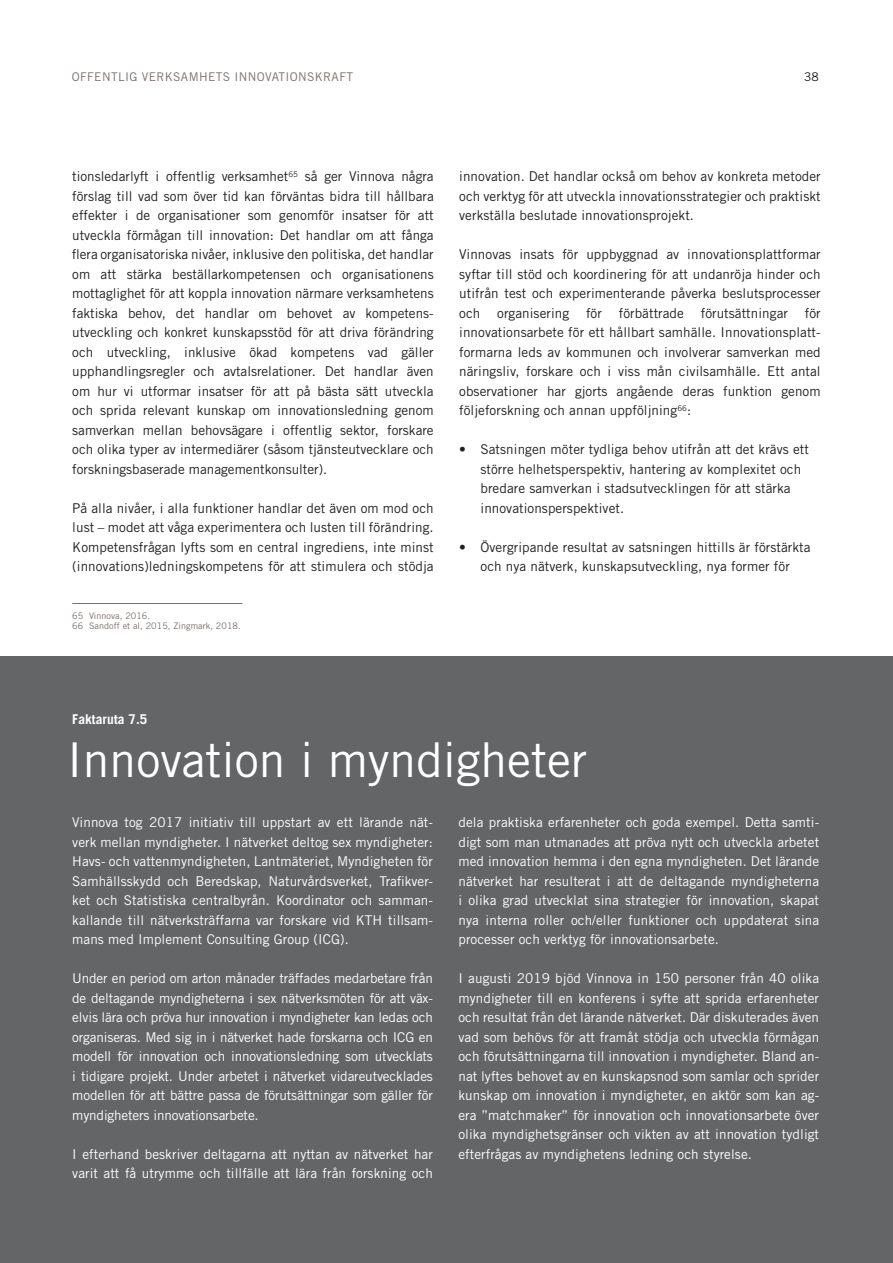
<style>
.page{position:relative;width:893px;height:1263px;background:#fff}
.page>*{position:absolute;margin:0;border:0;box-sizing:border-box;transform-origin:0 0}
.Rubrik{font:48px "Trade Gothic LT Pro";color:#fff}
.Brödtext{font:13.5px/19.5px "Trade Gothic LT Pro";letter-spacing:.005em;color:#231f20;text-align:justify}
.Brödtext-2{font:13.5px/19.5px "Trade Gothic LT Pro";letter-spacing:.005em;color:#fff;text-align:justify}
.Brödtext-3{font:700 13.5px "Trade Gothic LT Pro";letter-spacing:.005em;color:#fff}
.t1{font:12px "Trade Gothic LT Pro";letter-spacing:.03em;color:#7a706d}
.t2{font:12px "Trade Gothic LT Pro";color:#231f20}
.Fotnot_eller_källhän{font:9px "Trade Gothic LT Pro";letter-spacing:.005em;color:#7a706d}
</style>
<div class="page">
<hr style="left:72px;top:603px;width:170px;height:1px;background:#7a706d">
<div style="left:0;top:656px;width:893px;height:607px;background:#646567"></div>
<p class="t1" style="left:72px;top:69px;width:283px">OFFENTLIG VERKSAMHETS INNOVATIONSKRAFT</p>
<p class="t2" style="left:804px;top:69px;width:16px">38</p>
<p class="Brödtext" style="left:72px;top:166px;width:363px">tionsledarlyft i offentlig verksamhet<sup>65</sup> så ger Vinnova några förslag till vad som över tid kan förväntas bidra till hållbara effekter i de organisationer som genomför insatser för att utveckla förmågan till innovation: Det handlar om att fånga flera organisatoriska nivåer, inklusive den politiska, det handlar om att stärka beställarkompetensen och organisationens mottaglighet för att koppla innovation närmare verksamhetens faktiska behov, det handlar om behovet av kompetens&shy;utveckling och konkret kunskapsstöd för att driva förändring och utveckling, inklusive ökad kompetens vad gäller upphandlingsregler och avtalsrelationer. Det handlar även om hur vi utformar insatser för att på bästa sätt utveckla och sprida relevant kunskap om innovationsledning genom samverkan mellan behovsägare i offentlig sektor, forskare och olika typer av intermediärer (såsom tjänsteutvecklare och forskningsbaserade managementkonsulter).</p>
<p class="Brödtext" style="left:72px;top:498px;width:363px">På alla nivåer, i alla funktioner handlar det även om mod och lust – modet att våga experimentera och lusten till förändring.<br>Kompetensfrågan lyfts som en central ingrediens, inte minst (innovations)ledningskompetens för att stimulera och stödja</p>
<p class="Fotnot_eller_källhän" style="left:72px;top:610px;width:79px">65 Vinnova, 2016.</p>
<p class="Fotnot_eller_källhän" style="left:72px;top:621px;width:170px">66 Sandoff et al, 2015, Zingmark, 2018.</p>
<p class="Brödtext" style="left:459px;top:166px;width:363px">innovation. Det handlar också om behov av konkreta metoder och verktyg för att utveckla innovationsstrategier och praktiskt verkställa beslutade innovationsprojekt.</p>
<p class="Brödtext" style="left:459px;top:244px;width:363px">Vinnovas insats för uppbyggnad av innovationsplattformar syftar till stöd och koordinering för att undanröja hinder och utifrån test och experimenterande påverka beslutsprocesser och organisering för förbättrade förutsättningar för innovationsarbete för ett hållbart samhälle. Innovationsplatt&shy;formarna leds av kommunen och involverar samverkan med näringsliv, forskare och i viss mån civilsamhälle. Ett antal observationer har gjorts angående deras funktion genom följeforskning och annan uppföljning<sup>66</sup>:</p>
<p class="Brödtext" style="left:480px;top:439px;width:330px;text-align:left;text-indent:-21px">• Satsningen möter tydliga behov utifrån att det krävs ett större helhetsperspektiv, hantering av komplexitet och bredare samverkan i stadsutvecklingen för att stärka innovationsperspektivet.</p>
<p class="Brödtext" style="left:459px;top:537px;width:353px;text-align:center">• Övergripande resultat av satsningen hittills är förstärkta och nya nätverk, kunskapsutveckling, nya former för</p>
<p class="Brödtext-3" style="left:72px;top:711px;width:77px">Faktaruta 7.5</p>
<p class="Rubrik" style="left:67px;top:731px;width:521px">Innovation i myndigheter</p>
<p class="Brödtext-2" style="left:72px;top:812px;width:362px">Vinnova tog 2017 initiativ till uppstart av ett lärande nät&shy;verk mellan myndigheter. I nätverket deltog sex myndigheter:<br>Havs- och vattenmyndigheten, Lantmäteriet, Myndigheten för Samhällsskydd och Beredskap, Naturvårdsverket, Trafikver&shy;ket och Statistiska centralbyrån. Koordinator och samman&shy;kallande till nätverksträffarna var forskare vid KTH tillsam&shy;mans med Implement Consulting Group (ICG).</p>
<p class="Brödtext-2" style="left:72px;top:968px;width:362px">Under en period om arton månader träffades medarbetare från de deltagande myndigheterna i sex nätverksmöten för att väx&shy;elvis lära och pröva hur innovation i myndigheter kan ledas och organiseras. Med sig in i nätverket hade forskarna och ICG en modell för innovation och innovationsledning som utvecklats i tidigare projekt. Under arbetet i nätverket vidareutvecklades modellen för att bättre passa de förutsättningar som gäller för myndigheters innovationsarbete.</p>
<p class="Brödtext-2" style="left:72px;top:1144px;width:362px">I efterhand beskriver deltagarna att nyttan av nätverket har varit att få utrymme och tillfälle att lära från forskning och</p>
<p class="Brödtext-2" style="left:458px;top:812px;width:362px">dela praktiska erfarenheter och goda exempel. Detta samti&shy;digt som man utmanades att pröva nytt och utveckla arbetet med innovation hemma i den egna myndigheten. Det lärande nätverket har resulterat i att de deltagande myndigheterna i olika grad utvecklat sina strategier för innovation, skapat nya interna roller och/eller funktioner och uppdaterat sina processer och verktyg för innovationsarbete.</p>
<p class="Brödtext-2" style="left:458px;top:968px;width:362px">I augusti 2019 bjöd Vinnova in 150 personer från 40 olika myndigheter till en konferens i syfte att sprida erfarenheter och resultat från det lärande nätverket. Där diskuterades även vad som behövs för att framåt stödja och utveckla förmågan och förutsättningarna till innovation i myndigheter. Bland an&shy;nat lyftes behovet av en kunskapsnod som samlar och sprider kunskap om innovation i myndigheter, en aktör som kan ag&shy;era ”matchmaker” för innovation och innovationsarbete över olika myndighetsgränser och vikten av att innovation tydligt efterfrågas av myndighetens ledning och styrelse.</p>
</div>
